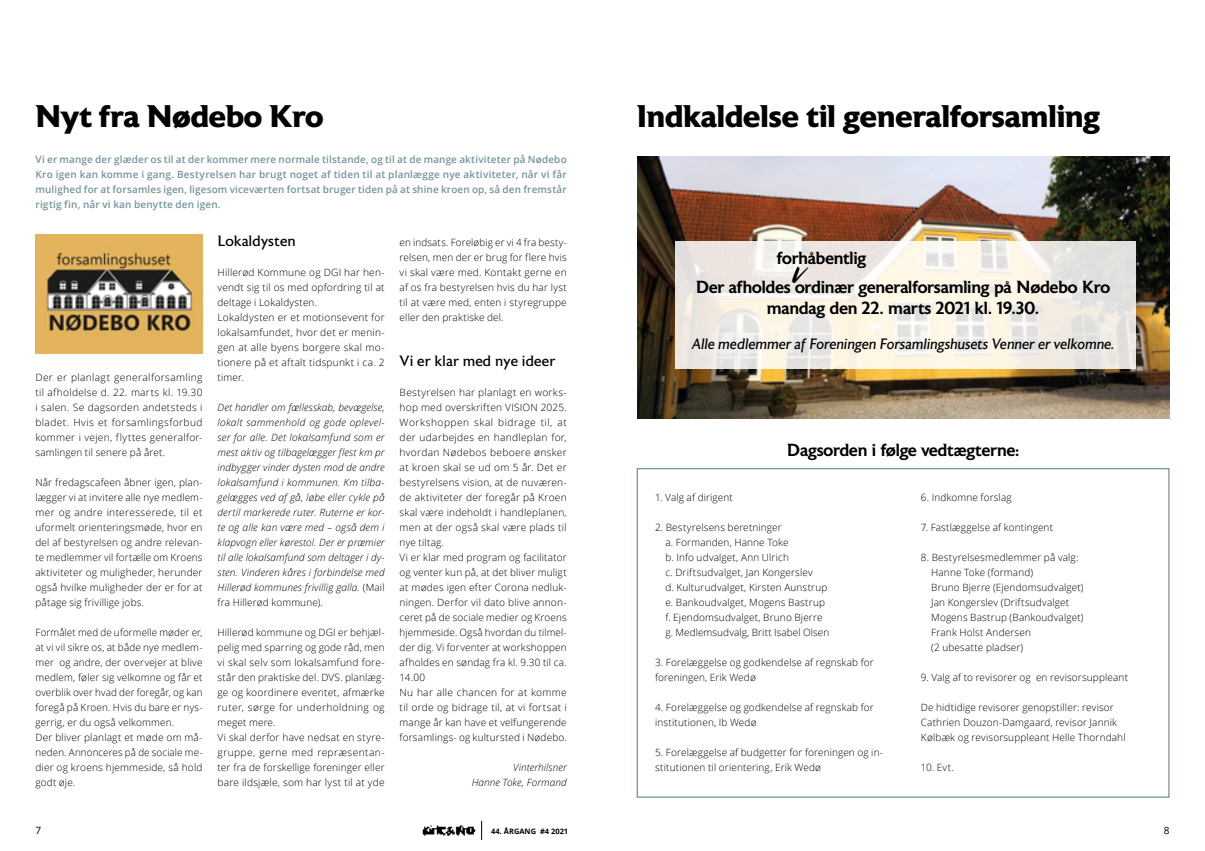
<style>
.page{position:relative;width:1205px;height:851px;background:#fff}
.page>*{position:absolute;margin:0;border:0;box-sizing:border-box;transform-origin:0 0}
.t1{font:700 31.25px "Astoria";letter-spacing:-.01em;color:#000}
.t2{font:22.5px "Cortado";color:#000}
.t3{font:500 17.5px/21px "Astoria";letter-spacing:-.015em;color:#000;text-align:center}
.t4{font:italic 15px "Astoria";color:#000}
.t5{font:15px "Astoria";color:#000}
.t6{font:300 10px/15px "Open Sans";letter-spacing:.015em;color:#000}
.t7{font:italic 300 10px/15px "Open Sans";letter-spacing:.01em;color:#000;text-align:justify}
.t8{font:600 10px/15px "Open Sans";letter-spacing:.015em;color:#74939b;text-align:justify}
.t9{font:10px "Open Sans";color:#000}
.t10{font:700 7.5px "Open Sans";color:#000}
.s1{font-style:normal}
</style>
<div class="page">
<img style="left:638px;top:157px;width:531px;height:261px">
<img style="left:35px;top:235px;width:167px;height:118px">
<svg style="left:675px;top:241px;width:460px;height:127px;background:#f0ece5"></svg>
<svg style="left:481px;top:820px;width:1px;height:19px"></svg>
<img style="left:422px;top:825px;width:54px;height:11px">
<h1 class="t1" style="left:35px;top:98px;width:290px">Nyt fra Nødebo Kro</h1>
<p class="t8" style="left:36px;top:151px;width:533px">Vi er mange der glæder os til at der kommer mere normale tilstande, og til at de mange aktiviteter på Nødebo Kro igen kan komme i gang. Bestyrelsen har brugt noget af tiden til at planlægge nye aktiviteter, når vi får mulighed for at forsamles igen, ligesom viceværten fortsat bruger tiden på at shine kroen op, så den fremstår rigtig fin, når vi kan benytte den igen.</p>
<p class="t6" style="left:35px;top:369px;width:169px;text-align:justify">Der er planlagt generalforsamling til afholdelse d. 22. marts kl. 19.30 i salen. Se dagsorden andetsteds i bladet. Hvis et forsamlingsforbud kommer i vejen, flyttes generalfor&shy;samlingen til senere på året.</p>
<p class="t6" style="left:35px;top:474px;width:169px;text-align:justify">Når fredagscafeen åbner igen, plan&shy;lægger vi at invitere alle nye medlem&shy;mer og andre interesserede, til et uformelt orienteringsmøde, hvor en del af bestyrelsen og andre relevan&shy;te medlemmer vil fortælle om Kroens aktiviteter og muligheder, herunder også hvilke muligheder der er for at påtage sig frivillige jobs.</p>
<p class="t6" style="left:35px;top:624px;width:169px">Formålet med de uformelle møder er, at vi vil sikre os, at både nye medlem&shy;mer og andre, der overvejer at blive medlem, føler sig velkomne og får et overblik over hvad der foregår, og kan foregå på Kroen. Hvis du bare er nys&shy;gerrig, er du også velkommen.<br>Der bliver planlagt et møde om må&shy;neden. Annonceres på de sociale me&shy;dier og kroens hjemmeside, så hold godt øje.</p>
<h3 class="t5" style="left:218px;top:232px;width:80px">Lokaldysten</h3>
<p class="t6" style="left:218px;top:264px;width:169px">Hillerød Kommune og DGI har hen&shy;vendt sig til os med opfordring til at deltage i Lokaldysten.<br>Lokaldysten er et motionsevent for lokalsamfundet, hvor det er menin&shy;gen at alle byens borgere skal mo&shy;tionere på et aftalt tidspunkt i ca. 2 timer.</p>
<p class="t7" style="left:218px;top:399px;width:169px">Det handler om fællesskab, bevægelse, lokalt sammenhold og gode oplevel&shy;ser for alle. Det lokalsamfund som er mest aktiv og tilbagelægger flest km pr indbygger vinder dysten mod de andre lokalsamfund i kommunen. Km tilba&shy;gelægges ved af gå, løbe eller cykle på dertil markerede ruter. Ruterne er kor&shy;te og alle kan være med – også dem i klapvogn eller kørestol. Der er præmier til alle lokalsamfund som deltager i dy&shy;sten. Vinderen kåres i forbindelse med Hillerød kommunes frivillig galla. <span class="s1">(Mail fra Hillerød kommune).</span></p>
<p class="t6" style="left:218px;top:624px;width:169px">Hillerød kommune og DGI er behjæl&shy;pelig med sparring og gode råd, men vi skal selv som lokalsamfund fore&shy;står den praktiske del. DVS. planlæg&shy;ge og koordinere eventet, afmærke ruter, sørge for underholdning og meget mere.<br>Vi skal derfor have nedsat en styre&shy;gruppe, gerne med repræsentan&shy;ter fra de forskellige foreninger eller bare ildsjæle, som har lyst til at yde</p>
<p class="t6" style="left:400px;top:234px;width:169px;text-align:justify">en indsats. Foreløbig er vi 4 fra besty&shy;relsen, men der er brug for flere hvis vi skal være med. Kontakt gerne en af os fra bestyrelsen hvis du har lyst til at være med, enten i styregruppe eller den praktiske del.</p>
<h3 class="t5" style="left:400px;top:352px;width:157px">Vi er klar med nye ideer</h3>
<p class="t6" style="left:400px;top:384px;width:169px">Bestyrelsen har planlagt en works&shy;hop med overskriften VISION 2025.<br>Workshoppen skal bidrage til, at der udarbejdes en handleplan for, hvordan Nødebos beboere ønsker at kroen skal se ud om 5 år. Det er bestyrelsens vision, at de nuværen&shy;de aktiviteter der foregår på Kroen skal være indeholdt i handleplanen, men at der også skal være plads til nye tiltag.<br>Vi er klar med program og facilitator og venter kun på, at det bliver muligt at mødes igen efter Corona nedluk&shy;ningen. Derfor vil dato blive annon&shy;ceret på de sociale medier og Kroens hjemmeside. Også hvordan du tilmel&shy;der dig. Vi forventer at workshoppen afholdes en søndag fra kl. 9.30 til ca.<br>14.00<br>Nu har alle chancen for at komme til orde og bidrage til, at vi fortsat i mange år kan have et velfungerende forsamlings- og kultursted i Nødebo.</p>
<p class="t7" style="left:472px;top:759px;width:97px;text-align:right">Vinterhilsner<br>Hanne Toke, Formand</p>
<h1 class="t1" style="left:637px;top:98px;width:465px">Indkaldelse til generalforsamling</h1>
<h3 class="t3" style="left:777px;top:248px;width:91px">forhåbentlig</h3>
<h2 class="t2" style="left:790px;top:262px;width:13px">V</h2>
<h3 class="t3" style="left:696px;top:276px;width:416px">Der afholdes ordinær generalforsamling på Nødebo Kro mandag den 22. marts 2021 kl. 19.30.</h3>
<h3 class="t4" style="left:692px;top:335px;width:423px">Alle medlemmer af Foreningen Forsamlingshusets Venner er velkomne.</h3>
<h3 class="t3" style="left:787px;top:440px;width:234px">Dagsorden i følge vedtægterne:</h3>
<p class="t6" style="left:655px;top:489px;width:79px">1. Valg af dirigent</p>
<p class="t6" style="left:665px;top:519px;width:165px;text-indent:-10px">2. Bestyrelsens beretninger<br>a. Formanden, Hanne Toke<br>b. Info udvalget, Ann Ulrich<br>c. Driftsudvalget, Jan Kongerslev<br>d. Kulturudvalget, Kirsten Aunstrup e. Bankoudvalget, Mogens Bastrup f. Ejendomsudvalget, Bruno Bjerre g. Medlemsudvalg, Britt Isabel Olsen</p>
<p class="t6" style="left:655px;top:654px;width:220px">3. Forelæggelse og godkendelse af regnskab for foreningen, Erik Wedø</p>
<p class="t6" style="left:655px;top:699px;width:220px">4. Forelæggelse og godkendelse af regnskab for institutionen, Ib Wedø</p>
<p class="t6" style="left:655px;top:744px;width:230px">5. Forelæggelse af budgetter for foreningen og in&shy;stitutionen til orientering, Erik Wedø</p>
<p class="t6" style="left:921px;top:489px;width:92px">6. Indkomne forslag</p>
<p class="t6" style="left:921px;top:519px;width:134px">7. Fastlæggelse af kontingent</p>
<p class="t6" style="left:931px;top:549px;width:154px;text-indent:-10px">8. Bestyrelsesmedlemmer på valg:<br>Hanne Toke (formand)<br>Bruno Bjerre (Ejendomsudvalget)<br>Jan Kongerslev (Driftsudvalget<br>Mogens Bastrup (Bankoudvalget)<br>Frank Holst Andersen<br>(2 ubesatte pladser)</p>
<p class="t6" style="left:921px;top:669px;width:209px">9. Valg af to revisorer og en revisorsuppleant</p>
<p class="t6" style="left:921px;top:699px;width:206px">De hidtidige revisorer genopstiller: revisor<br>Cathrien Douzon-Damgaard, revisor Jannik<br>Kølbæk og revisorsuppleant Helle Thorndahl</p>
<p class="t6" style="left:921px;top:759px;width:35px">10. Evt.</p>
<p class="t9" style="left:35px;top:823px;width:7px">7</p>
<p class="t10" style="left:491px;top:825px;width:79px">44. ÅRGANG #4 2021</p>
<p class="t9" style="left:1164px;top:823px;width:7px">8</p>
</div>
